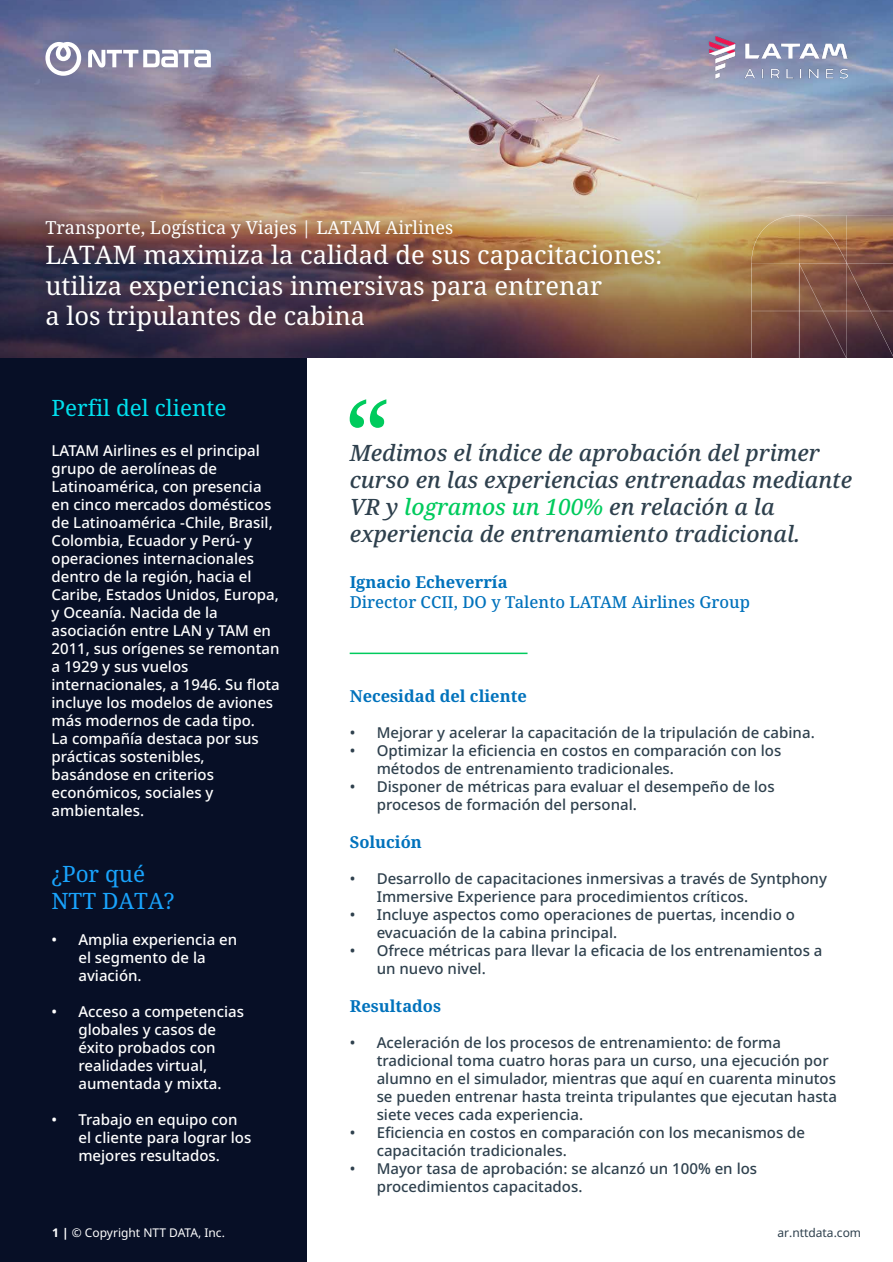
<style>
.page{position:relative;width:893px;height:1262px;background:#fff}
.page>*{position:absolute;margin:0;border:0;box-sizing:border-box;transform-origin:0 0}
.t1{font:25.5px/30.6px "Noto Serif";color:#fff}
.t2{font:italic 500 22.5px/27px "Noto Serif";color:#2e404d}
.t3{font:22.5px "Noto Serif";color:#00dfed}
.t4{font:22.5px/27px "Noto Serif";color:#19a3fc}
.t5{font:18px "Noto Serif";color:#fff}
.t6{font:700 16.5px "Noto Serif";color:#0072bc}
.t7{font:500 16.5px "Noto Serif";color:#0072bc}
.t8{font:500 15px/18px "Noto Sans";color:#2e404d}
.t9{font:500 15px/18px "Noto Sans";color:#fff}
.t10{font:12px "Noto Sans";color:#fff}
.t11{font:12px "Noto Sans";color:#2e404d}
.s1{font-weight:700}
.s2{color:#00cb5d}
</style>
<div class="page">
<div style="left:0;top:346px;width:307px;height:916px;background:#070f26"></div>
<img style="left:0;top:0;width:892px;height:179px">
<svg style="left:0;top:179px;width:892px;height:179px;background:#a99186"></svg>
<img style="left:28px;top:206px;width:681px;height:150px">
<svg style="left:45px;top:42px;width:36px;height:34px"></svg>
<svg style="left:88px;top:50px;width:123px;height:17px"></svg>
<svg style="left:349px;top:399px;width:37px;height:29px"></svg>
<hr style="left:349px;top:652px;width:178px;height:2px;background:#00cb5d">
<svg style="left:751px;top:215px;width:141px;height:143px;background:#855b46"></svg>
<img style="left:698px;top:31px;width:161px;height:57px">
<p class="t5" style="left:45px;top:215px;width:409px">Transporte, Logística y Viajes | LATAM Airlines</p>
<h1 class="t1" style="left:45px;top:240px;width:618px">LATAM maximiza la calidad de sus capacitaciones: utiliza experiencias inmersivas para entrenar<br>a los tripulantes de cabina</h1>
<h2 class="t3" style="left:52px;top:393px;width:176px">Perfil del cliente</h2>
<p class="t9" style="left:52px;top:442px;width:230px">LATAM Airlines es el principal grupo de aerolíneas de<br>Latinoamérica, con presencia en cinco mercados domésticos de Latinoamérica -Chile, Brasil,<br>Colombia, Ecuador y Perú- y operaciones internacionales dentro de la región, hacia el<br>Caribe, Estados Unidos, Europa, y Oceanía. Nacida de la asociación entre LAN y TAM en<br>2011, sus orígenes se remontan a 1929 y sus vuelos internacionales, a 1946. Su flota incluye los modelos de aviones más modernos de cada tipo.<br>La compañía destaca por sus prácticas sostenibles, basándose en criterios económicos, sociales y ambientales.</p>
<h2 class="t4" style="left:51px;top:861px;width:125px">¿Por qué<br>NTT DATA?</h2>
<p class="t9" style="left:78px;top:931px;width:160px;text-indent:-27px">• Amplia experiencia en el segmento de la aviación.</p>
<p class="t9" style="left:78px;top:1003px;width:167px;text-indent:-27px">• Acceso a competencias globales y casos de éxito probados con realidades virtual, aumentada y mixta.</p>
<p class="t9" style="left:78px;top:1111px;width:174px;text-indent:-27px">• Trabajo en equipo con el cliente para lograr los mejores resultados.</p>
<p class="t10" style="left:52px;top:1223px;width:174px"><span class="s1">1 |</span> © Copyright NTT DATA, Inc.</p>
<h2 class="t2" style="left:349px;top:440px;width:504px">Medimos el índice de aprobación del primer curso en las experiencias entrenadas mediante VR y <span class="s2">logramos un 100%</span> en relación a la experiencia de entrenamiento tradicional.</h2>
<p class="t6" style="left:349px;top:570px;width:159px">Ignacio Echeverría</p>
<p class="t7" style="left:349px;top:590px;width:402px">Director CCII, DO y Talento LATAM Airlines Group</p>
<p class="t6" style="left:349px;top:685px;width:179px">Necesidad del cliente</p>
<p class="t8" style="left:349px;top:724px;width:466px">• Mejorar y acelerar la capacitación de la tripulación de cabina.</p>
<p class="t8" style="left:376px;top:742px;width:406px;text-indent:-27px">• Optimizar la eficiencia en costos en comparación con los métodos de entrenamiento tradicionales.</p>
<p class="t8" style="left:376px;top:778px;width:399px;text-indent:-27px">• Disponer de métricas para evaluar el desempeño de los procesos de formación del personal.</p>
<p class="t6" style="left:349px;top:830px;width:74px">Solución</p>
<p class="t8" style="left:376px;top:870px;width:452px;text-indent:-27px">• Desarrollo de capacitaciones inmersivas a través de Syntphony<br>Immersive Experience para procedimientos críticos.</p>
<p class="t8" style="left:376px;top:906px;width:419px;text-indent:-27px">• Incluye aspectos como operaciones de puertas, incendio o evacuación de la cabina principal.</p>
<p class="t8" style="left:376px;top:942px;width:447px;text-indent:-27px">• Ofrece métricas para llevar la eficacia de los entrenamientos a un nuevo nivel.</p>
<p class="t6" style="left:349px;top:994px;width:93px">Resultados</p>
<p class="t8" style="left:376px;top:1034px;width:462px;text-indent:-27px">• Aceleración de los procesos de entrenamiento: de forma tradicional toma cuatro horas para un curso, una ejecución por alumno en el simulador, mientras que aquí en cuarenta minutos se pueden entrenar hasta treinta tripulantes que ejecutan hasta siete veces cada experiencia.</p>
<p class="t8" style="left:376px;top:1124px;width:430px;text-indent:-27px">• Eficiencia en costos en comparación con los mecanismos de capacitación tradicionales.</p>
<p class="t8" style="left:376px;top:1160px;width:382px;text-indent:-27px">• Mayor tasa de aprobación: se alcanzó un 100% en los procedimientos capacitados.</p>
<p class="t11" style="left:777px;top:1223px;width:85px">ar.nttdata.com</p>
</div>
